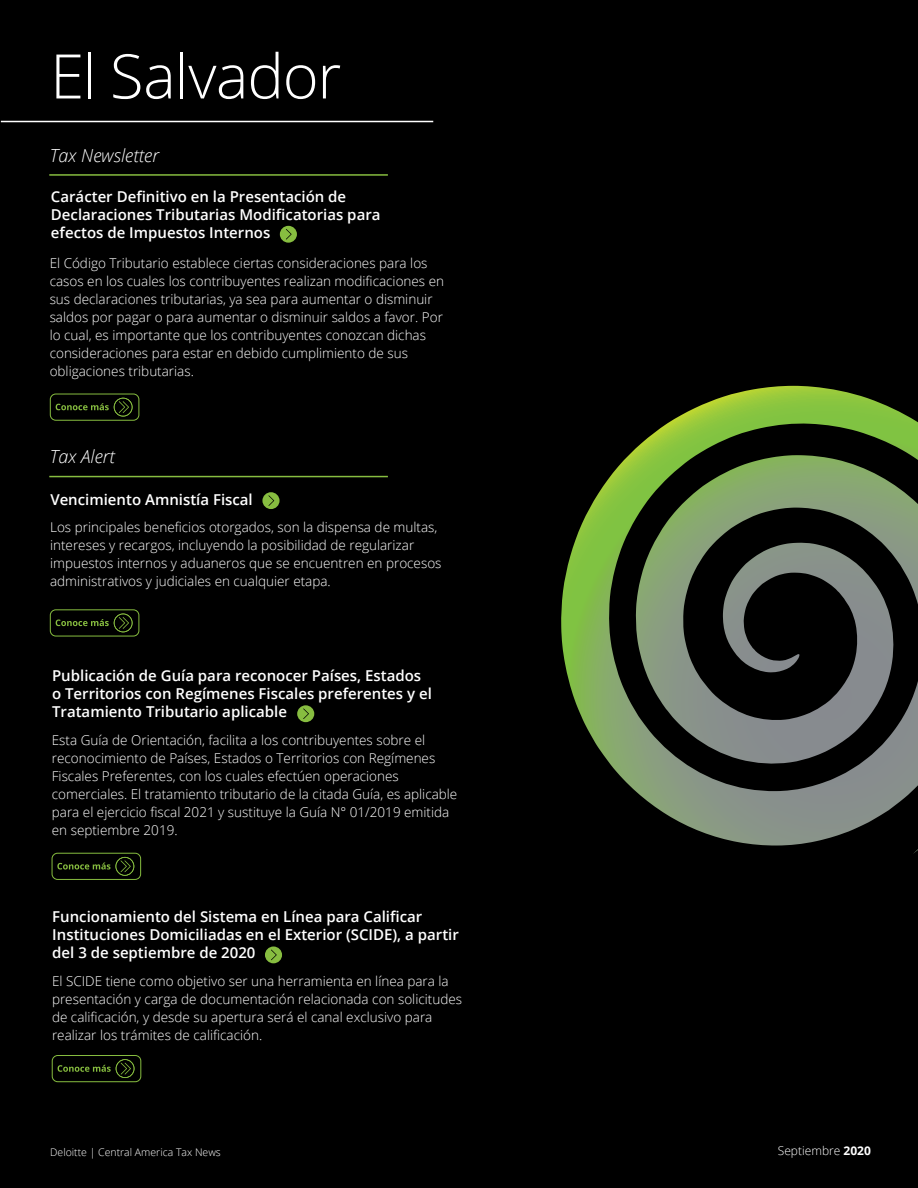
<style>
.page{position:relative;width:918px;height:1188px;background:#000}
.page>*{position:absolute;margin:0;border:0;box-sizing:border-box;transform-origin:0 0}
.t1{font:300 61.5px "Open Sans";letter-spacing:-.02em;color:#fff}
.t2{font:italic 300 18px "Open Sans";color:#fff}
.t3{font:600 15px/18px "Open Sans";color:#fff}
.t4{font:300 13.5px/18px "Open Sans";color:#fff}
.t5{font:300 12px "Open Sans";color:#fff}
.t6{font:300 10.5px "Open Sans";color:#fff}
.s1{font-weight:700}
</style>
<div class="page">
<svg style="left:561px;top:386px;width:357px;height:460px"></svg>
<hr style="left:49px;top:174px;width:339px;height:2px;background:#87bd40">
<hr style="left:49px;top:476px;width:339px;height:1px;background:#87bd40">
<svg style="left:262px;top:492px;width:18px;height:17px"></svg>
<svg style="left:280px;top:226px;width:17px;height:17px"></svg>
<div style="left:50px;top:609px;width:89px;height:27px;border:1px solid #87bd40;border-radius:6px"></div>
<svg style="left:56px;top:614px;width:77px;height:18px"></svg>
<div style="left:50px;top:394px;width:89px;height:27px;border:1px solid #87bd40;border-radius:6px"></div>
<svg style="left:56px;top:398px;width:77px;height:19px"></svg>
<hr style="left:1px;top:121px;width:432px;height:1px;background:#fff">
<svg style="left:297px;top:705px;width:17px;height:17px"></svg>
<div style="left:52px;top:853px;width:89px;height:27px;border:1px solid #87bd40;border-radius:6px"></div>
<svg style="left:57px;top:857px;width:77px;height:19px"></svg>
<svg style="left:265px;top:947px;width:17px;height:16px"></svg>
<div style="left:52px;top:1055px;width:89px;height:27px;border:1px solid #87bd40;border-radius:6px"></div>
<svg style="left:58px;top:1059px;width:76px;height:19px"></svg>
<h1 class="t1" style="left:50px;top:34px;width:293px">El Salvador</h1>
<h2 class="t2" style="left:50px;top:143px;width:111px">Tax Newsletter</h2>
<p class="t3" style="left:51px;top:187px;width:331px">Carácter Definitivo en la Presentación de<br>Declaraciones Tributarias Modificatorias para efectos de Impuestos Internos</p>
<p class="t4" style="left:50px;top:253px;width:396px">El Código Tributario establece ciertas consideraciones para los casos en los cuales los contribuyentes realizan modificaciones en sus declaraciones tributarias, ya sea para aumentar o disminuir saldos por pagar o para aumentar o disminuir saldos a favor. Por lo cual, es importante que los contribuyentes conozcan dichas consideraciones para estar en debido cumplimiento de sus obligaciones tributarias.</p>
<h2 class="t2" style="left:50px;top:444px;width:67px">Tax Alert</h2>
<p class="t3" style="left:50px;top:490px;width:204px">Vencimiento Amnistía Fiscal</p>
<p class="t4" style="left:50px;top:518px;width:393px">Los principales beneficios otorgados, son la dispensa de multas, intereses y recargos, incluyendo la posibilidad de regularizar impuestos internos y aduaneros que se encuentren en procesos administrativos y judiciales en cualquier etapa.</p>
<p class="t3" style="left:52px;top:667px;width:381px">Publicación de Guía para reconocer Países, Estados o Territorios con Regímenes Fiscales preferentes y el<br>Tratamiento Tributario aplicable</p>
<p class="t4" style="left:52px;top:731px;width:407px">Esta Guía de Orientación, facilita a los contribuyentes sobre el reconocimiento de Países, Estados o Territorios con Regímenes Fiscales Preferentes, con los cuales efectúen operaciones comerciales. El tratamiento tributario de la citada Guía, es aplicable para el ejercicio fiscal 2021 y sustituye la Guía N° 01/2019 emitida en septiembre 2019.</p>
<p class="t3" style="left:52px;top:908px;width:408px">Funcionamiento del Sistema en Línea para Calificar<br>Instituciones Domiciliadas en el Exterior (SCIDE), a partir del 3 de septiembre de 2020</p>
<p class="t4" style="left:52px;top:972px;width:412px">El SCIDE tiene como objetivo ser una herramienta en línea para la presentación y carga de documentación relacionada con solicitudes de calificación, y desde su apertura será el canal exclusivo para realizar los trámites de calificación.</p>
<p class="t6" style="left:50px;top:1145px;width:172px">Deloitte | Central America Tax News</p>
<p class="t5" style="left:778px;top:1142px;width:95px">Septiembre <span class="s1">2020</span></p>
</div>
